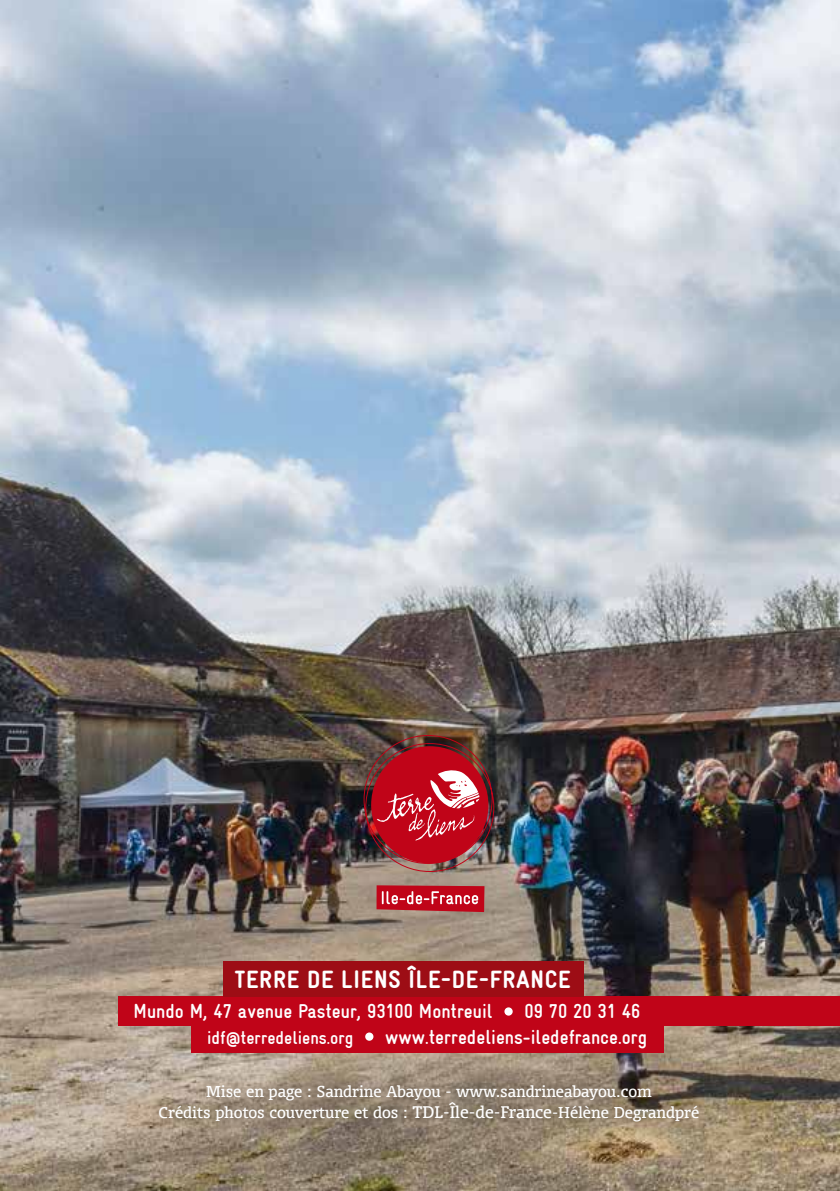
<style>
.page{position:relative;width:840px;height:1191px;background:#fff}
.page>*{position:absolute;margin:0;border:0;box-sizing:border-box;transform-origin:0 0}
.t1{font:900 condensed 25.2px "Gravur";letter-spacing:.03em;color:#fff}
.t2{font:700 condensed 20.2px "Gravur";color:#fff}
.t3{font:700 condensed 18.4px "Gravur";color:#fff}
.t4{font:15px/21px "Olsen";color:#fff;text-align:center}
.s1{font-size:16px}
</style>
<div class="page">
<img style="left:0;top:0;width:839px;height:1191px">
<img style="left:363px;top:735px;width:131px;height:137px">
<svg style="left:376px;top:885px;width:108px;height:27px;background:#c63240"></svg>
<div style="left:119px;top:996px;width:720px;height:29px;background:#c00418"></div>
<div style="left:191px;top:1023px;width:472px;height:30px;background:#c00418"></div>
<div style="left:223px;top:961px;width:360px;height:35px;background:#9d0d15"></div>
<div style="left:365px;top:1032px;width:8px;height:8px;background:#fff;border-radius:50%"></div>
<div style="left:504px;top:1007px;width:8px;height:8px;background:#fff;border-radius:50%"></div>
<div style="left:147px;top:1073px;width:563px;height:60px;background:#000;opacity:.4"></div>
<h1 class="t1" style="left:235px;top:965px;width:337px">TERRE DE LIENS ÎLE-DE-FRANCE</h1>
<h2 class="t2" style="left:134px;top:1000px;width:360px">Mundo M, 47 avenue Pasteur, 93100 Montreuil</h2>
<h2 class="t2" style="left:524px;top:1000px;width:117px">09 70 20 31 46</h2>
<p class="t3" style="left:207px;top:1027px;width:148px">idf@terredeliens.org</p>
<h2 class="t2" style="left:385px;top:1025px;width:263px">www.terredeliens-iledefrance.org</h2>
<p class="t4" style="left:158px;top:1080px;width:542px">Mise en page : Sandrine Abayou - www.sandrineabayou.com<br>Crédits photos couverture et dos : <span class="s1">TDL-Île-de-France</span>-Hélène Degrandpré</p>
</div>
